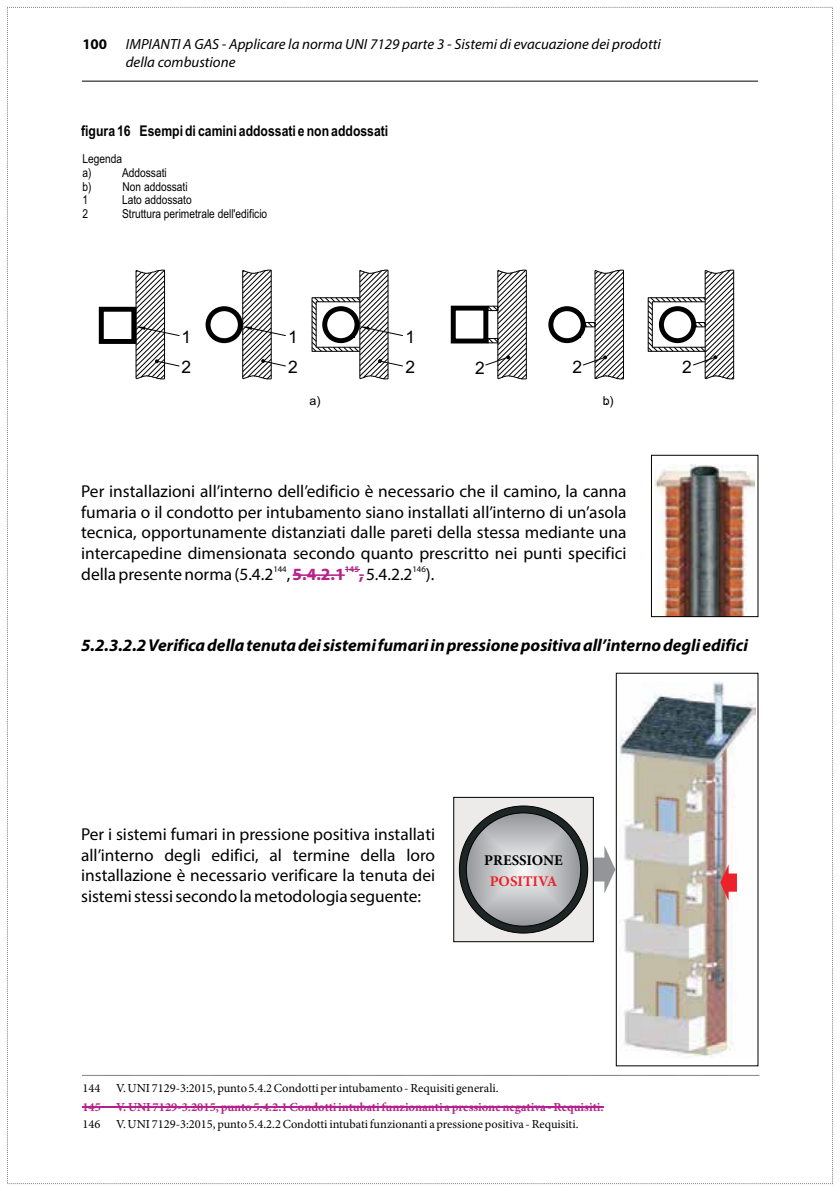
<style>
.page{position:relative;width:840px;height:1191px;background:#fff}
.page>*{position:absolute;margin:0;border:0;box-sizing:border-box;transform-origin:0 0}
.t1{font:17.2px/20.8px "Myriad Pro";color:#000;text-align:justify}
.t2{font:italic 700 17.2px "Myriad Pro";color:#000}
.t3{font:17.2px "Arial";color:#000}
.t4{font:italic 14.8px/17.8px "Myriad Pro";color:#000}
.t5{font:700 14.8px "Arial Narrow";color:#000}
.t6{font:700 14.8px "Minion Pro";color:#000}
.t7{font:700 14.8px "Minion Pro";color:#ed2129}
.t8{font:700 14.8px "Myriad Pro";color:#000}
.t9{font:12.2px "Minion Pro";color:#000}
.t10{font:700 12.2px "Minion Pro";color:#b6218a}
.t11{font:12.2px/14px "Arial Narrow";color:#000}
.t12{font:12.2px "Arial";color:#000}
.t13{font:8.6px "Myriad Pro";color:#000}
.t14{font:700 8.6px "Myriad Pro";color:#b6218a}
.s1{font-weight:700;color:#b6218a}
</style>
<div class="page">
<hr style="left:82px;top:81px;width:675px;height:1px;background:#000">
<hr style="left:292px;top:574px;width:52px;height:2px;background:#b6218a">
<svg style="left:344px;top:569px;width:19px;height:7px"></svg>
<svg style="left:135px;top:270px;width:45px;height:109px"></svg>
<svg style="left:242px;top:270px;width:44px;height:109px"></svg>
<svg style="left:311px;top:270px;width:92px;height:109px"></svg>
<svg style="left:485px;top:270px;width:41px;height:109px"></svg>
<svg style="left:582px;top:270px;width:41px;height:109px"></svg>
<svg style="left:647px;top:270px;width:86px;height:109px"></svg>
<div style="left:99px;top:307px;width:37px;height:37px;border:5px solid #000"></div>
<div style="left:450px;top:306px;width:38px;height:37px;border:5px solid #000"></div>
<div style="left:205px;top:306px;width:38px;height:37px;border:5px solid #000;border-radius:50%"></div>
<div style="left:322px;top:306px;width:37px;height:37px;border:5px solid #000;border-radius:50%"></div>
<div style="left:548px;top:306px;width:37px;height:37px;border:5px solid #000;border-radius:50%"></div>
<div style="left:658px;top:306px;width:37px;height:37px;border:5px solid #000;border-radius:50%"></div>
<img style="left:654px;top:464px;width:100px;height:151px">
<div style="left:650px;top:455px;width:108px;height:162px;border:1px solid #000"></div>
<svg style="left:82px;top:1075px;width:676px;height:1px"></svg>
<hr style="left:82px;top:1106px;width:521px;height:2px;background:#b6218a">
<svg style="left:593px;top:845px;width:22px;height:48px"></svg>
<div style="left:453px;top:797px;width:140px;height:144px;background:#ecebea"></div>
<div style="left:453px;top:797px;width:140px;height:145px;border:1px solid #000"></div>
<svg style="left:459px;top:806px;width:128px;height:127px;background:#1b2121"></svg>
<svg style="left:466px;top:813px;width:114px;height:113px;background:#b8b9bb"></svg>
<img style="left:619px;top:682px;width:135px;height:375px">
<div style="left:615px;top:672px;width:143px;height:394px;border:1px solid #000"></div>
<svg style="left:720px;top:864px;width:16px;height:36px"></svg>
<p class="t8" style="left:82px;top:34px;width:26px">100</p>
<p class="t4" style="left:126px;top:36px;width:536px">IMPIANTI A GAS - Applicare la norma UNI 7129 parte 3 - Sistemi di evacuazione dei prodotti della combustione</p>
<p class="t5" style="left:81px;top:122px;width:308px">figura 16 Esempi di camini addossati e non addossati</p>
<p class="t11" style="left:82px;top:153px;width:41px">Legenda a)</p>
<p class="t11" style="left:122px;top:167px;width:46px">Addossati</p>
<p class="t11" style="left:82px;top:180px;width:11px">b)</p>
<p class="t11" style="left:122px;top:180px;width:67px">Non addossati</p>
<p class="t11" style="left:82px;top:194px;width:7px">1</p>
<p class="t11" style="left:122px;top:194px;width:71px">Lato addossato</p>
<p class="t11" style="left:82px;top:208px;width:7px">2</p>
<p class="t11" style="left:122px;top:208px;width:147px">Struttura perimetrale dell'edificio</p>
<p class="t3" style="left:181px;top:326px;width:11px">1</p>
<p class="t3" style="left:288px;top:326px;width:11px">1</p>
<p class="t3" style="left:405px;top:326px;width:11px">1</p>
<p class="t3" style="left:288px;top:356px;width:11px">2</p>
<p class="t3" style="left:405px;top:356px;width:11px">2</p>
<p class="t12" style="left:309px;top:392px;width:13px">a)</p>
<p class="t12" style="left:602px;top:393px;width:13px">b)</p>
<p class="t3" style="left:475px;top:357px;width:11px">2</p>
<p class="t3" style="left:572px;top:356px;width:11px">2</p>
<p class="t3" style="left:681px;top:356px;width:11px">2</p>
<p class="t3" style="left:181px;top:356px;width:11px">2</p>
<p class="t1" style="left:81px;top:482px;width:546px">Per installazioni all’interno dell’edificio è necessario che il camino, la canna fumaria o il condotto per intubamento siano installati all’interno di un’asola tecnica, opportunamente distanziati dalle pareti della stessa mediante una intercapedine dimensionata secondo quanto prescritto nei punti specifici della presente norma (5.4.2 ,<span class="s1">5.4.2.1 ,</span> 5.4.2.2 ).</p>
<p class="t13" style="left:273px;top:563px;width:15px">144</p>
<p class="t13" style="left:412px;top:563px;width:15px">146</p>
<p class="t14" style="left:344px;top:563px;width:16px">145</p>
<p class="t2" style="left:81px;top:634px;width:668px">5.2.3.2.2 Verifica della tenuta dei sistemi fumari in pressione positiva all’interno degli edifici</p>
<p class="t1" style="left:81px;top:825px;width:355px">Per i sistemi fumari in pressione positiva installati all’interno degli edifici, al termine della loro installazione è necessario verificare la tenuta dei sistemi stessi secondo la metodologia seguente:</p>
<p class="t6" style="left:484px;top:850px;width:80px">PRESSIONE</p>
<p class="t7" style="left:489px;top:870px;width:69px">POSITIVA</p>
<p class="t9" style="left:82px;top:1080px;width:19px">144</p>
<p class="t9" style="left:116px;top:1080px;width:384px">V. UNI 7129-3:2015, punto 5.4.2 Condotti per intubamento - Requisiti generali.</p>
<p class="t10" style="left:82px;top:1099px;width:522px">145 V. UNI 7129-3:2015, punto 5.4.2.1 Condotti intubati funzionanti a pressione negativa - Requisiti.</p>
<p class="t9" style="left:82px;top:1116px;width:19px">146</p>
<p class="t9" style="left:116px;top:1116px;width:463px">V. UNI 7129-3:2015, punto 5.4.2.2 Condotti intubati funzionanti a pressione positiva - Requisiti.</p>
</div>
